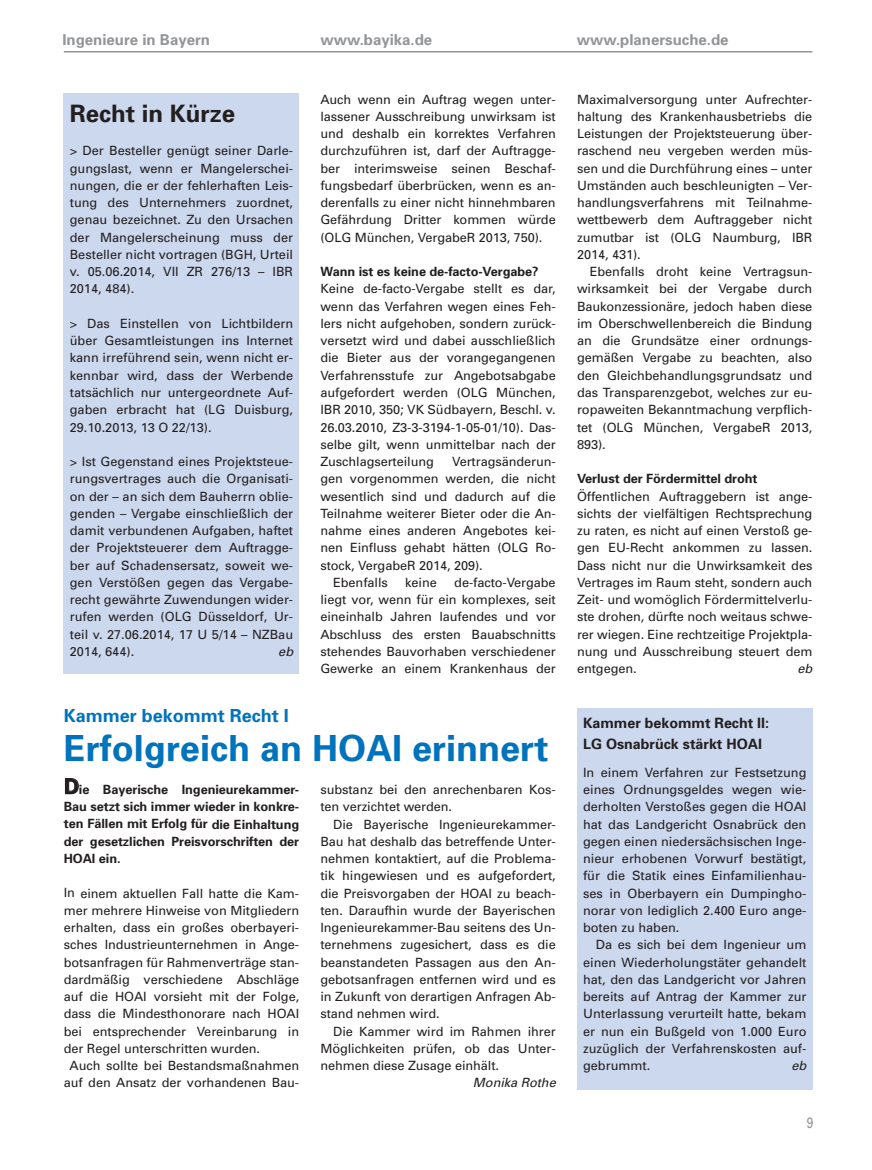
<style>
.page{position:relative;width:872px;height:1170px;background:#fff}
.page>*{position:absolute;margin:0;border:0;box-sizing:border-box;transform-origin:0 0}
.t1{font:700 36px "Univers";color:#0073bc}
.t2{font:700 24px "Univers";color:#231f20}
.t3{font:700 18px "Univers";color:#0073bc}
.t4{font:700 15px "Univers";color:#939598}
.t5{font:15px "Univers";color:#939598;scale:.8 1}
.t6{font:700 14.25px/21px "Univers";color:#231f20}
.t7{font:12.75px/17.2px "Univers";letter-spacing:-.005em;color:#231f20;text-align:justify}
.t8{font:700 12.75px/17.2px "Univers";letter-spacing:-.005em;color:#231f20;text-align:justify}
.t9{font:italic 12.75px "Univers";letter-spacing:-.005em;color:#231f20}
.s1{font-size:21px}
</style>
<div class="page">
<hr style="left:64px;top:51px;width:748px;height:2px;background:#939598">
<div style="left:64px;top:94px;width:235px;height:580px;background:#ccd8ee"></div>
<div style="left:577px;top:708px;width:235px;height:381px;background:#ccd8ee"></div>
<p class="t4" style="left:62px;top:34px;width:149px">Ingenieure in Bayern</p>
<p class="t4" style="left:320px;top:35px;width:113px">www.bayika.de</p>
<p class="t4" style="left:577px;top:35px;width:153px">www.planersuche.de</p>
<h2 class="t2" style="left:70px;top:105px;width:167px">Recht in Kürze</h2>
<p class="t7" style="left:70px;top:143px;width:225px">&gt; Der Besteller genügt seiner Darle&shy;gungslast, wenn er Mangelerschei&shy;nungen, die er der fehlerhaften Leis&shy;tung des Unternehmers zuordnet, genau bezeichnet. Zu den Ursachen der Mangelerscheinung muss der Besteller nicht vortragen (BGH, Urteil v. 05.06.2014, VII ZR 276/13 – IBR 2014, 484).</p>
<p class="t7" style="left:70px;top:316px;width:225px">&gt; Das Einstellen von Lichtbildern über Gesamtleistungen ins Internet kann irreführend sein, wenn nicht er&shy;kennbar wird, dass der Werbende tatsächlich nur untergeordnete Auf&shy;gaben erbracht hat (LG Duisburg, 29.10.2013, 13 O 22/13).</p>
<p class="t7" style="left:70px;top:454px;width:225px">&gt; Ist Gegenstand eines Projektsteue&shy;rungsvertrages auch die Organisati&shy;on der – an sich dem Bauherrn oblie&shy;genden – Vergabe einschließlich der damit verbundenen Aufgaben, haftet der Projektsteuerer dem Auftragge&shy;ber auf Schadensersatz, soweit we&shy;gen Verstößen gegen das Vergabe&shy;recht gewährte Zuwendungen wider&shy;rufen werden (OLG Düsseldorf, Ur&shy;teil v. 27.06.2014, 17 U 5/14 – NZBau 2014, 644).</p>
<p class="t9" style="left:278px;top:646px;width:16px">eb</p>
<p class="t7" style="left:320px;top:91px;width:237px">Auch wenn ein Auftrag wegen unter&shy;lassener Ausschreibung unwirksam ist und deshalb ein korrektes Verfahren durchzuführen ist, darf der Auftragge&shy;ber interimsweise seinen Beschaf&shy;fungsbedarf überbrücken, wenn es an&shy;derenfalls zu einer nicht hinnehmbaren Gefährdung Dritter kommen würde (OLG München, VergabeR 2013, 750).</p>
<p class="t8" style="left:320px;top:264px;width:220px">Wann ist es keine de-facto-Vergabe?</p>
<p class="t7" style="left:320px;top:281px;width:237px">Keine de-facto-Vergabe stellt es dar, wenn das Verfahren wegen eines Feh&shy;lers nicht aufgehoben, sondern zurück&shy;versetzt wird und dabei ausschließlich die Bieter aus der vorangegangenen Verfahrensstufe zur Angebotsabgabe aufgefordert werden (OLG München, IBR 2010, 350; VK Südbayern, Beschl. v.<br>26.03.2010, Z3-3-3194-1-05-01/10). Das&shy;selbe gilt, wenn unmittelbar nach der Zuschlagserteilung</p>
<p class="t7" style="left:452px;top:454px;width:105px">Vertragsänderun-</p>
<p class="t7" style="left:320px;top:471px;width:237px">gen vorgenommen werden, die nicht</p>
<p class="t7" style="left:320px;top:488px;width:237px">wesentlich sind und dadurch auf die</p>
<p class="t7" style="left:320px;top:505px;width:237px">Teilnahme weiterer Bieter oder die An-</p>
<p class="t7" style="left:320px;top:523px;width:237px">nahme eines anderen Angebotes kei-</p>
<p class="t7" style="left:320px;top:540px;width:237px">nen Einfluss gehabt hätten (OLG Ro-</p>
<p class="t7" style="left:320px;top:557px;width:164px">stock, VergabeR 2014, 209).</p>
<p class="t7" style="left:333px;top:574px;width:56px">Ebenfalls</p>
<p class="t7" style="left:405px;top:574px;width:33px">keine</p>
<p class="t7" style="left:320px;top:574px;width:237px;text-indent:134px">de-facto-Vergabe liegt vor, wenn für ein komplexes, seit eineinhalb Jahren laufendes und vor Abschluss des ersten Bauabschnitts stehendes Bauvorhaben verschiedener Gewerke an einem Krankenhaus der</p>
<h3 class="t3" style="left:64px;top:708px;width:227px">Kammer bekommt Recht I</h3>
<h1 class="t1" style="left:64px;top:734px;width:486px">Erfolgreich an HOAI erinnert</h1>
<p class="t8" style="left:64px;top:781px;width:237px"><span class="s1">D</span>ie Bayerische Ingenieurekammer-Bau setzt sich immer wieder in konkre&shy;ten Fällen mit Erfolg für die Einhaltung der gesetzlichen Preisvorschriften der HOAI ein.</p>
<p class="t7" style="left:64px;top:885px;width:237px">In einem aktuellen Fall hatte die Kam-</p>
<p class="t7" style="left:64px;top:902px;width:237px">mer mehrere Hinweise von Mitgliedern</p>
<p class="t7" style="left:64px;top:919px;width:237px">erhalten, dass ein großes oberbayeri-</p>
<p class="t7" style="left:64px;top:937px;width:237px">sches Industrieunternehmen in Ange-</p>
<p class="t7" style="left:64px;top:954px;width:237px">botsanfragen für Rahmenverträge stan-</p>
<p class="t7" style="left:64px;top:971px;width:237px">dardmäßig verschiedene Abschläge</p>
<p class="t7" style="left:64px;top:988px;width:237px">auf die HOAI vorsieht mit der Folge,</p>
<p class="t7" style="left:64px;top:1006px;width:237px">dass die Mindesthonorare nach HOAI</p>
<p class="t7" style="left:64px;top:1023px;width:237px">bei entsprechender Vereinbarung in</p>
<p class="t7" style="left:64px;top:1040px;width:198px">der Regel unterschritten wurden.</p>
<p class="t7" style="left:70px;top:1057px;width:231px">Auch sollte bei Bestandsmaßnahmen</p>
<p class="t7" style="left:64px;top:1075px;width:237px">auf den Ansatz der vorhandenen Bau-</p>
<p class="t7" style="left:320px;top:781px;width:237px">substanz bei den anrechenbaren Kos&shy;ten verzichtet werden.</p>
<p class="t7" style="left:320px;top:816px;width:237px;text-indent:13px">Die Bayerische Ingenieurekammer-Bau hat deshalb das betreffende Unter&shy;nehmen kontaktiert, auf die Problema&shy;tik hingewiesen und es aufgefordert, die Preisvorgaben der HOAI zu beach&shy;ten. Daraufhin wurde der Bayerischen Ingenieurekammer-Bau seitens des Un&shy;ternehmens zugesichert, dass es die beanstandeten Passagen aus den An&shy;gebotsanfragen entfernen wird und es in Zukunft von derartigen Anfragen Ab&shy;stand nehmen wird.</p>
<p class="t7" style="left:320px;top:1023px;width:237px;text-indent:13px">Die Kammer wird im Rahmen ihrer Möglichkeiten prüfen, ob das Unter&shy;nehmen diese Zusage einhält.</p>
<p class="t9" style="left:473px;top:1078px;width:84px">Monika Rothe</p>
<p class="t7" style="left:577px;top:91px;width:237px">Maximalversorgung unter Aufrechter&shy;haltung des Krankenhausbetriebs die Leistungen der Projektsteuerung über&shy;raschend neu vergeben werden müs&shy;sen und die Durchführung eines – unter Umständen auch beschleunigten – Ver&shy;handlungsverfahrens mit Teilnahme&shy;wettbewerb dem Auftraggeber nicht zumutbar ist (OLG Naumburg, IBR 2014, 431).</p>
<p class="t7" style="left:577px;top:264px;width:237px;text-indent:13px">Ebenfalls droht keine Vertragsun&shy;wirksamkeit bei der Vergabe durch Baukonzessionäre, jedoch haben diese im Oberschwellenbereich die Bindung an die Grundsätze einer ordnungs&shy;gemäßen Vergabe zu beachten, also den Gleichbehandlungsgrundsatz und das Transparenzgebot, welches zur eu&shy;ropaweiten Bekanntmachung verpflich&shy;tet (OLG München, VergabeR 2013, 893).</p>
<p class="t8" style="left:577px;top:471px;width:182px">Verlust der Fördermittel droht</p>
<p class="t7" style="left:577px;top:488px;width:237px">Öffentlichen Auftraggebern ist ange&shy;sichts der vielfältigen Rechtsprechung zu raten, es nicht auf einen Verstoß ge&shy;gen EU-Recht ankommen zu lassen.<br>Dass nicht nur die Unwirksamkeit des Vertrages im Raum steht, sondern auch Zeit- und womöglich Fördermittelverlu&shy;ste drohen, dürfte noch weitaus schwe&shy;rer wiegen. Eine rechtzeitige Projektpla&shy;nung und Ausschreibung steuert dem entgegen.</p>
<p class="t9" style="left:797px;top:664px;width:16px">eb</p>
<p class="t6" style="left:583px;top:713px;width:188px">Kammer bekommt Recht II:<br>LG Osnabrück stärkt HOAI</p>
<p class="t7" style="left:583px;top:764px;width:225px">In einem Verfahren zur Festsetzung eines Ordnungsgeldes wegen wie&shy;derholten Verstoßes gegen die HOAI hat das Landgericht Osnabrück den gegen einen niedersächsischen Inge&shy;nieur erhobenen Vorwurf bestätigt, für die Statik eines Einfamilienhau&shy;ses in Oberbayern ein Dumpingho&shy;norar von lediglich 2.400 Euro ange&shy;boten zu haben.</p>
<p class="t7" style="left:583px;top:937px;width:225px;text-indent:13px">Da es sich bei dem Ingenieur um einen Wiederholungstäter gehandelt hat, den das Landgericht vor Jahren bereits auf Antrag der Kammer zur Unterlassung verurteilt hatte, bekam er nun ein Bußgeld von 1.000 Euro zuzüglich der Verfahrenskosten auf&shy;gebrummt.</p>
<p class="t9" style="left:791px;top:1060px;width:16px">eb</p>
<p class="t5" style="left:806px;top:1116px;width:10px">9</p>
</div>
